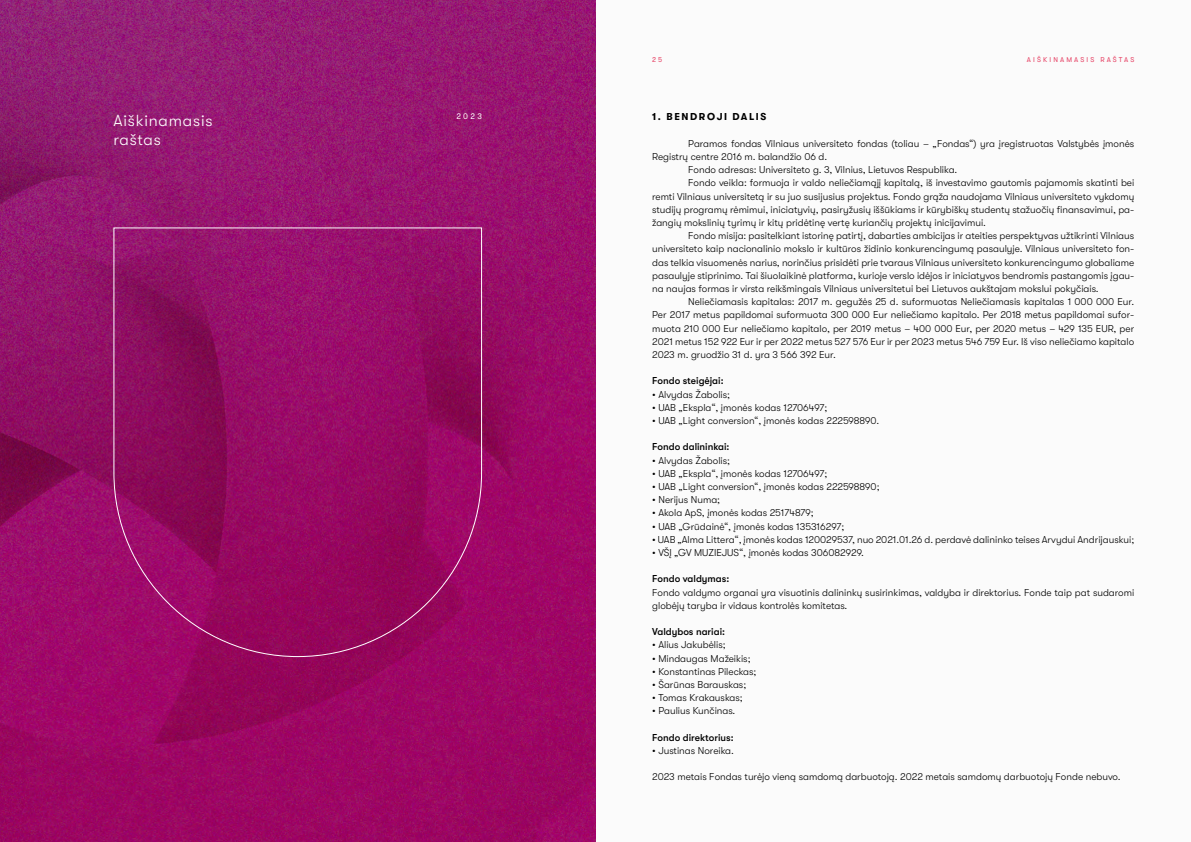
<style>
.page{position:relative;width:1191px;height:842px;background:#fbfbfb}
.page>*{position:absolute;margin:0;border:0;box-sizing:border-box;transform-origin:0 0}
.t1{font:300 16px/19.2px "GT Walsheim";letter-spacing:.05em;color:#fff}
.t2{font:300 10px/13.2px "GT Walsheim";color:#000}
.t3{font:500 10px "GT Walsheim";color:#000}
.t4{font:700 10px "GT Walsheim";letter-spacing:.16em;color:#000}
.t5{font:8px "GT Walsheim";color:#fff}
.t6{font:7px "GT Walsheim";letter-spacing:.31em;color:#e64164}
</style>
<div class="page">
<hr style="left:595px;top:0;width:1px;height:842px;background:#5a5864">
<img style="left:0;top:0;width:595px;height:842px">
<svg style="left:113px;top:227px;width:369px;height:431px;background:#950d63"></svg>
<p class="t6" style="left:652px;top:55px;width:12px">2 5</p>
<p class="t6" style="left:1026px;top:55px;width:109px">AIŠKINAMASIS RAŠTAS</p>
<h1 class="t1" style="left:113px;top:111px;width:101px">Aiškinamasis raštas</h1>
<p class="t5" style="left:456px;top:112px;width:27px">2023</p>
<p class="t4" style="left:652px;top:111px;width:116px">1. BENDROJI DALIS</p>
<p class="t2" style="left:688px;top:137px;width:447px">Paramos fondas Vilniaus universiteto fondas (toliau – „Fondas“) yra įregistruotas Valstybės įmonės</p>
<p class="t2" style="left:652px;top:150px;width:177px">Registrų centre 2016 m. balandžio 06 d.</p>
<p class="t2" style="left:688px;top:163px;width:271px">Fondo adresas: Universiteto g. 3, Vilnius, Lietuvos Respublika.</p>
<p class="t2" style="left:688px;top:176px;width:447px">Fondo veikla: formuoja ir valdo neliečiamąjį kapitalą, iš investavimo gautomis pajamomis skatinti bei</p>
<p class="t2" style="left:652px;top:190px;width:483px">remti Vilniaus universitetą ir su juo susijusius projektus. Fondo grąža naudojama Vilniaus universiteto vykdomų</p>
<p class="t2" style="left:652px;top:203px;width:483px">studijų programų rėmimui, iniciatyvių, pasiryžusių iššūkiams ir kūrybiškų studentų stažuočių finansavimui, pa-</p>
<p class="t2" style="left:652px;top:216px;width:335px">žangių mokslinių tyrimų ir kitų pridėtinę vertę kuriančių projektų inicijavimui.</p>
<p class="t2" style="left:688px;top:229px;width:447px">Fondo misija: pasitelkiant istorinę patirtį, dabarties ambicijas ir ateities perspektyvas užtikrinti Vilniaus</p>
<p class="t2" style="left:652px;top:242px;width:483px">universiteto kaip nacionalinio mokslo ir kultūros židinio konkurencingumą pasaulyje. Vilniaus universiteto fon-</p>
<p class="t2" style="left:652px;top:256px;width:483px">das telkia visuomenės narius, norinčius prisidėti prie tvaraus Vilniaus universiteto konkurencingumo globaliame</p>
<p class="t2" style="left:652px;top:269px;width:483px">pasaulyje stiprinimo. Tai šiuolaikinė platforma, kurioje verslo idėjos ir iniciatyvos bendromis pastangomis įgau-</p>
<p class="t2" style="left:652px;top:282px;width:448px">na naujas formas ir virsta reikšmingais Vilniaus universitetui bei Lietuvos aukštajam mokslui pokyčiais.</p>
<p class="t2" style="left:688px;top:295px;width:447px">Neliečiamasis kapitalas: 2017 m. gegužės 25 d. suformuotas Neliečiamasis kapitalas 1 000 000 Eur.</p>
<p class="t2" style="left:652px;top:308px;width:483px">Per 2017 metus papildomai suformuota 300 000 Eur neliečiamo kapitalo. Per 2018 metus papildomai sufor-</p>
<p class="t2" style="left:652px;top:322px;width:483px">muota 210 000 Eur neliečiamo kapitalo, per 2019 metus – 400 000 Eur, per 2020 metus – 429 135 EUR, per</p>
<p class="t2" style="left:652px;top:335px;width:483px">2021 metus 152 922 Eur ir per 2022 metus 527 576 Eur ir per 2023 metus 546 759 Eur. Iš viso neliečiamo kapitalo</p>
<p class="t2" style="left:652px;top:348px;width:185px">2023 m. gruodžio 31 d. yra 3 566 392 Eur.</p>
<p class="t3" style="left:652px;top:375px;width:73px">Fondo steigėjai:</p>
<p class="t2" style="left:652px;top:388px;width:79px">• Alvydas Žabolis;</p>
<p class="t2" style="left:652px;top:401px;width:177px">• UAB „Ekspla“, įmonės kodas 12706497;</p>
<p class="t2" style="left:652px;top:414px;width:228px">• UAB „Light conversion“, įmonės kodas 222598890.</p>
<p class="t3" style="left:652px;top:441px;width:79px">Fondo dalininkai:</p>
<p class="t2" style="left:652px;top:454px;width:79px">• Alvydas Žabolis;</p>
<p class="t2" style="left:652px;top:467px;width:177px">• UAB „Ekspla“, įmonės kodas 12706497;</p>
<p class="t2" style="left:652px;top:480px;width:229px">• UAB „Light conversion“, įmonės kodas 222598890;</p>
<p class="t2" style="left:652px;top:493px;width:69px">• Nerijus Numa;</p>
<p class="t2" style="left:652px;top:506px;width:163px">• Akola ApS, įmonės kodas 25174879;</p>
<p class="t2" style="left:652px;top:520px;width:193px">• UAB „Grūdainė“, įmonės kodas 135316297;</p>
<p class="t2" style="left:652px;top:533px;width:483px">• UAB „Alma Littera“, įmonės kodas 120029537, nuo 2021.01.26 d. perdavė dalininko teises Arvydui Andrijauskui;</p>
<p class="t2" style="left:652px;top:546px;width:213px">• VŠĮ „GV MUZIEJUS“, įmonės kodas 306082929.</p>
<p class="t3" style="left:652px;top:573px;width:79px">Fondo valdymas:</p>
<p class="t2" style="left:652px;top:586px;width:483px">Fondo valdymo organai yra visuotinis dalininkų susirinkimas, valdyba ir direktorius. Fonde taip pat sudaromi globėjų taryba ir vidaus kontrolės komitetas.</p>
<p class="t3" style="left:652px;top:626px;width:74px">Valdybos nariai:</p>
<p class="t2" style="left:652px;top:638px;width:75px">• Alius Jakubėlis;</p>
<p class="t2" style="left:652px;top:652px;width:100px">• Mindaugas Mažeikis;</p>
<p class="t2" style="left:652px;top:665px;width:106px">• Konstantinas Pileckas;</p>
<p class="t2" style="left:652px;top:678px;width:96px">• Šarūnas Barauskas;</p>
<p class="t2" style="left:652px;top:691px;width:92px">• Tomas Krakauskas;</p>
<p class="t2" style="left:652px;top:704px;width:85px">• Paulius Kunčinas.</p>
<p class="t3" style="left:652px;top:732px;width:83px">Fondo direktorius:</p>
<p class="t2" style="left:652px;top:744px;width:83px">• Justinas Noreika.</p>
<p class="t2" style="left:652px;top:770px;width:470px">2023 metais Fondas turėjo vieną samdomą darbuotoją. 2022 metais samdomų darbuotojų Fonde nebuvo.</p>
</div>
